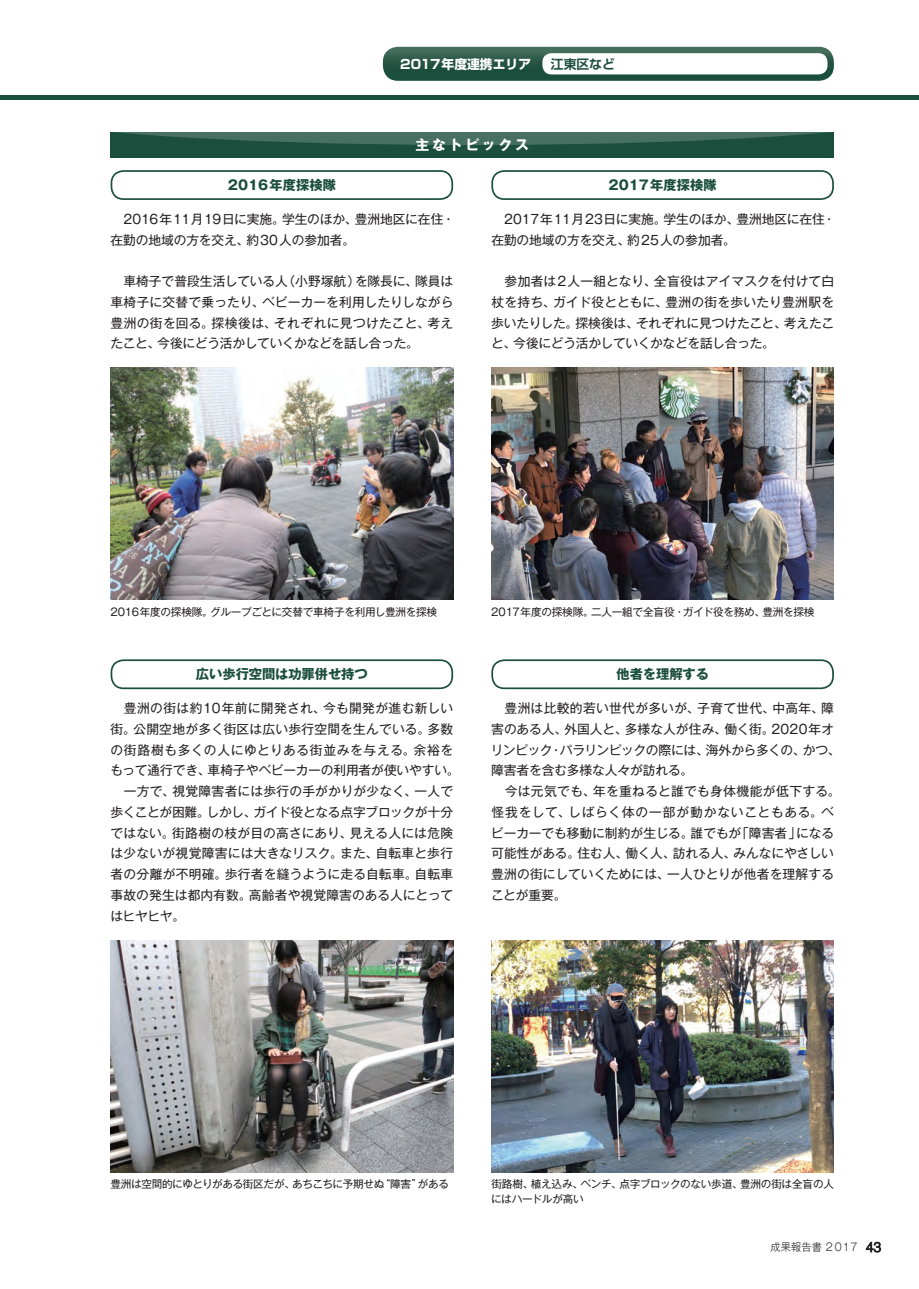
<style>
.page{position:relative;width:919px;height:1289px;background:#fff}
.page>*{position:absolute;margin:0;border:0;box-sizing:border-box;transform-origin:0 0}
.t1{font:700 13.8px "Gothic MB101 Pro";letter-spacing:.2em;color:#fff}
.t2{font:700 13.35px "Gothic MB101 Pro";color:#1b4e3d}
.t3{font:12.75px/20.7px "Gothic MB101 Pro";color:#231f20}
.t4{font:700 12.75px "Shin Go Pro";letter-spacing:.005em;color:#fff}
.t5{font:700 12.75px "Shin Go Pro De";color:#1b4e3d}
.t6{font:10.65px/14.9px "Gothic MB101 Pro";letter-spacing:-.025em;color:#231f20}
.t7{font:300 10.65px "Gothic MB101 Pro";letter-spacing:.015em;color:#231f20;scale:.96 1}
.s1{font-family:"Helvetica";font-size:13.8px}
</style>
<div class="page">
<div style="left:111px;top:132px;width:722px;height:25px;background:#1b4e3d"></div>
<svg style="left:115px;top:132px;width:714px;height:13px"></svg>
<hr style="left:0;top:96px;width:918px;height:4px;background:#1b4e3d">
<svg style="left:383px;top:47px;width:450px;height:34px;background:#346050"></svg>
<div style="left:542px;top:53px;width:285px;height:21px;background:#fff;border-radius:9px"></div>
<img style="left:111px;top:940px;width:342px;height:231px">
<div style="left:111px;top:659px;width:342px;height:30px;border:2px solid #1b4e3d;border-radius:12px"></div>
<img style="left:111px;top:368px;width:342px;height:232px">
<div style="left:111px;top:170px;width:342px;height:30px;border:2px solid #1b4e3d;border-radius:12px"></div>
<img style="left:491px;top:940px;width:342px;height:231px">
<div style="left:491px;top:659px;width:342px;height:30px;border:2px solid #1b4e3d;border-radius:12px"></div>
<img style="left:491px;top:368px;width:342px;height:232px">
<div style="left:491px;top:170px;width:342px;height:30px;border:2px solid #1b4e3d;border-radius:12px"></div>
<svg style="left:865px;top:1241px;width:16px;height:11px"></svg>
<p class="t4" style="left:400px;top:54px;width:132px">2017年度連携エリア</p>
<p class="t5" style="left:551px;top:53px;width:65px">江東区など</p>
<p class="t2" style="left:228px;top:174px;width:110px">2016年度探検隊</p>
<p class="t1" style="left:415px;top:133px;width:115px">主なトピックス</p>
<p class="t2" style="left:608px;top:174px;width:110px">2017年度探検隊</p>
<p class="t3" style="left:111px;top:207px;width:346px">　2016年11月19日に実施。学生のほか、豊洲地区に在住・在勤の地域の方を交え、約30人の参加者。</p>
<p class="t3" style="left:110px;top:269px;width:344px;text-align:justify">　車椅子で普段生活している人（小野塚航）を隊長に、隊員は車椅子に交替で乗ったり、ベビーカーを利用したりしながら豊洲の街を回る。探検後は、それぞれに見つけたこと、考えたこと、今後にどう活かしていくかなどを話し合った。</p>
<p class="t3" style="left:491px;top:207px;width:346px">　2017年11月23日に実施。学生のほか、豊洲地区に在住・在勤の地域の方を交え、約25人の参加者。</p>
<p class="t3" style="left:491px;top:269px;width:344px;text-align:justify">　参加者は2人一組となり、全盲役はアイマスクを付けて白杖を持ち、ガイド役とともに、豊洲の街を歩いたり豊洲駅を歩いたりした。探検後は、それぞれに見つけたこと、考えたこと、今後にどう活かしていくかなどを話し合った。</p>
<p class="t6" style="left:110px;top:602px;width:328px">2016年度の探検隊。グループごとに交替で車椅子を利用し豊洲を探検</p>
<p class="t6" style="left:491px;top:602px;width:325px">2017年度の探検隊。二人一組で全盲役・ガイド役を務め、豊洲を探検</p>
<p class="t2" style="left:196px;top:663px;width:173px">広い歩行空間は功罪併せ持つ</p>
<p class="t2" style="left:616px;top:663px;width:94px">他者を理解する</p>
<p class="t3" style="left:110px;top:696px;width:351px">　豊洲の街は約10年前に開発され、今も開発が進む新しい街。公開空地が多く街区は広い歩行空間を生んでいる。多数の街路樹も多くの人にゆとりある街並みを与える。余裕をもって通行でき、車椅子やベビーカーの利用者が使いやすい。　一方で、視覚障害者には歩行の手がかりが少なく、一人で歩くことが困難。しかし、ガイド役となる点字ブロックが十分ではない。街路樹の枝が目の高さにあり、見える人には危険は少ないが視覚障害には大きなリスク。また、自転車と歩行者の分離が不明確。歩行者を縫うように走る自転車。自転車事故の発生は都内有数。高齢者や視覚障害のある人にとってはヒヤヒヤ。</p>
<p class="t3" style="left:491px;top:696px;width:351px">　豊洲は比較的若い世代が多いが、子育て世代、中高年、障害のある人、外国人と、多様な人が住み、働く街。2020年オリンピック・パラリンピックの際には、海外から多くの、かつ、障害者を含む多様な人々が訪れる。<br>　今は元気でも、年を重ねると誰でも身体機能が低下する。怪我をして、しばらく体の一部が動かないこともある。ベビーカーでも移動に制約が生じる。誰でもが「障害者」になる可能性がある。住む人、働く人、訪れる人、みんなにやさしい豊洲の街にしていくためには、一人ひとりが他者を理解することが重要。</p>
<p class="t6" style="left:110px;top:1174px;width:340px">豊洲は空間的にゆとりがある街区だが、あちこちに予期せぬ“障害”がある</p>
<p class="t6" style="left:491px;top:1174px;width:344px">街路樹、植え込み、ベンチ、点字ブロックのない歩道、豊洲の街は全盲の人にはハードルが高い</p>
<p class="t7" style="left:770px;top:1238px;width:117px">成果報告書 2 017 <span class="s1">43</span></p>
</div>
